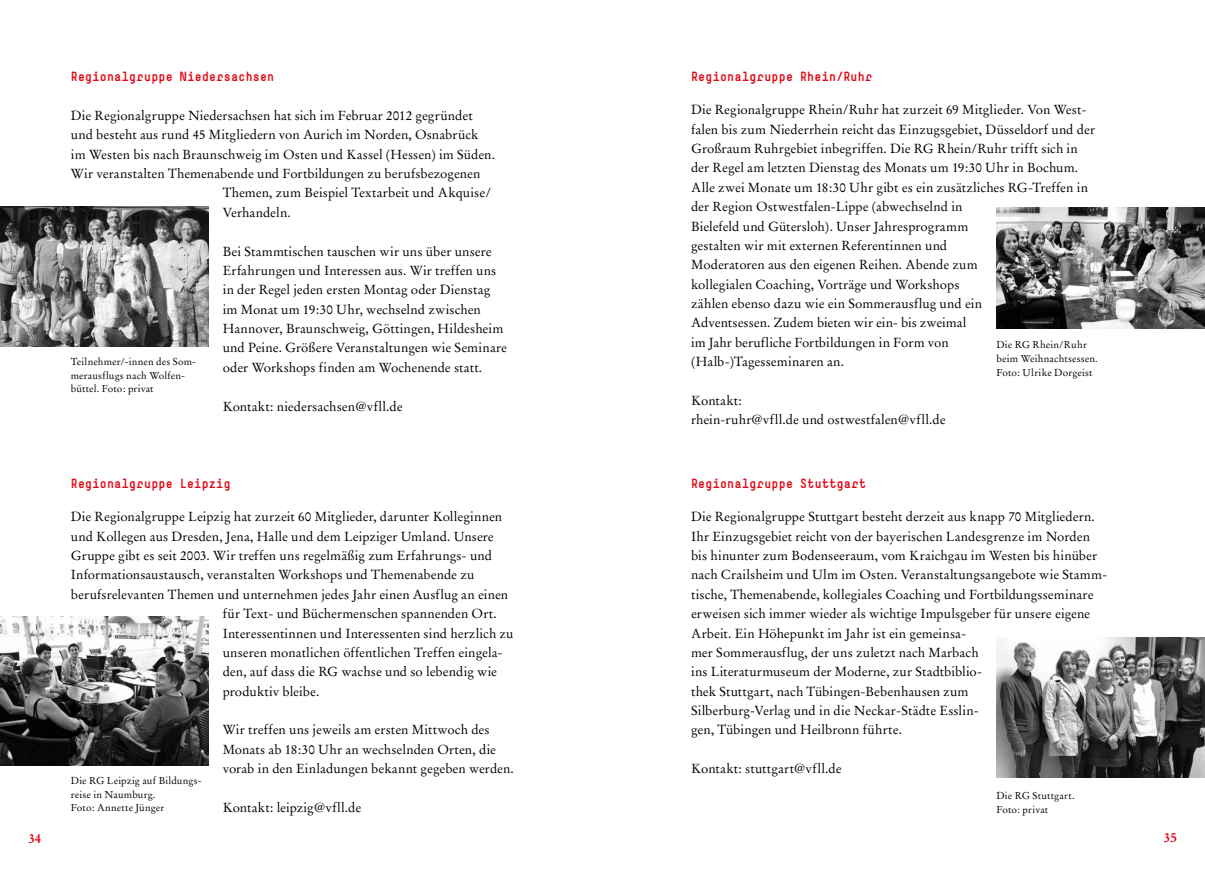
<style>
.page{position:relative;width:1205px;height:886px;background:#fff}
.page>*{position:absolute;margin:0;border:0;box-sizing:border-box;transform-origin:0 0}
.t1{font:13.12px/19.4px "Stempel Garamond";letter-spacing:.005em;color:#000}
.t2{font:700 13.12px "Simple";letter-spacing:.025em;color:#e30613}
.t3{font:700 13.12px "Stempel Garamond";color:#e30613}
.t4{font:10px/13.8px "Stempel Garamond";letter-spacing:.015em;color:#000}
</style>
<div class="page">
<img style="left:0;top:617px;width:209px;height:148px">
<img style="left:0;top:206px;width:209px;height:140px">
<img style="left:996px;top:207px;width:209px;height:121px">
<img style="left:996px;top:638px;width:209px;height:140px">
<p class="t2" style="left:71px;top:69px;width:205px">Regionalgruppe Niedersachsen</p>
<p class="t1" style="left:71px;top:106px;width:403px">Die Regionalgruppe Niedersachsen hat sich im Februar 2012 gegründet</p>
<p class="t1" style="left:71px;top:125px;width:409px">und besteht aus rund 45 Mitgliedern von Aurich im Norden, Osnabrück</p>
<p class="t1" style="left:71px;top:145px;width:425px">im Westen bis nach Braunschweig im Osten und Kassel (Hessen) im Süden.</p>
<p class="t1" style="left:71px;top:164px;width:411px">Wir veranstalten Themenabende und Fortbildungen zu berufsbezogenen</p>
<p class="t1" style="left:223px;top:183px;width:270px">Themen, zum Beispiel Textarbeit und Akquise/</p>
<p class="t1" style="left:223px;top:203px;width:70px">Verhandeln.</p>
<p class="t1" style="left:223px;top:241px;width:286px">Bei Stammtischen tauschen wir uns über unsere Erfahrungen und Interessen aus. Wir treffen uns in der Regel jeden ersten Montag oder Dienstag im Monat um 19:30 Uhr, wechselnd zwischen Hannover, Braunschweig, Göttingen, Hildesheim und Peine. Größere Veranstaltungen wie Seminare oder Workshops finden am Wochenende statt.</p>
<p class="t1" style="left:223px;top:396px;width:181px">Kontakt: niedersachsen@vfll.de</p>
<p class="t4" style="left:71px;top:355px;width:127px">Teilnehmer/-innen des Som&shy;merausflugs nach Wolfen&shy;büttel. Foto: privat</p>
<p class="t2" style="left:71px;top:476px;width:161px">Regionalgruppe Leipzig</p>
<p class="t1" style="left:71px;top:507px;width:433px">Die Regionalgruppe Leipzig hat zurzeit 60 Mitglieder, darunter Kolleginnen</p>
<p class="t1" style="left:71px;top:526px;width:424px">und Kollegen aus Dresden, Jena, Halle und dem Leipziger Umland. Unsere</p>
<p class="t1" style="left:71px;top:546px;width:423px">Gruppe gibt es seit 2003. Wir treffen uns regelmäßig zum Erfahrungs- und</p>
<p class="t1" style="left:71px;top:565px;width:405px">Informationsaustausch, veranstalten Workshops und Themenabende zu</p>
<p class="t1" style="left:71px;top:585px;width:439px">berufsrelevanten Themen und unternehmen jedes Jahr einen Ausflug an einen</p>
<p class="t1" style="left:223px;top:604px;width:275px">für Text- und Büchermenschen spannenden Ort.</p>
<p class="t1" style="left:223px;top:623px;width:292px">Interessentinnen und Interessenten sind herzlich zu</p>
<p class="t1" style="left:223px;top:643px;width:281px">unseren monatlichen öffentlichen Treffen eingela-</p>
<p class="t1" style="left:223px;top:662px;width:276px">den, auf dass die RG wachse und so lebendig wie</p>
<p class="t1" style="left:223px;top:681px;width:98px">produktiv bleibe.</p>
<p class="t1" style="left:223px;top:720px;width:293px">Wir treffen uns jeweils am ersten Mittwoch des<br>Monats ab 18:30 Uhr an wechselnden Orten, die vorab in den Einladungen bekannt gegeben werden.</p>
<p class="t1" style="left:223px;top:798px;width:140px">Kontakt: leipzig@vfll.de</p>
<p class="t4" style="left:71px;top:774px;width:132px">Die RG Leipzig auf Bildungs&shy;reise in Naumburg.<br>Foto: Annette Jünger</p>
<p class="t2" style="left:691px;top:69px;width:183px">Regionalgruppe Rhein/Ruhr</p>
<p class="t1" style="left:691px;top:100px;width:405px">Die Regionalgruppe Rhein/Ruhr hat zurzeit 69 Mitglieder. Von West&shy;falen bis zum Niederrhein reicht das Einzugsgebiet, Düsseldorf und der Großraum Ruhrgebiet inbegriffen. Die RG Rhein/Ruhr trifft sich in der Regel am letzten Dienstag des Monats um 19:30 Uhr in Bochum.<br>Alle zwei Monate um 18:30 Uhr gibt es ein zusätzliches RG-Treffen in der Region Ostwestfalen-Lippe (abwechselnd in<br>Bielefeld und Gütersloh). Unser Jahresprogramm<br>gestalten wir mit externen Referentinnen und<br>Moderatoren aus den eigenen Reihen. Abende zum<br>kollegialen Coaching, Vorträge und Workshops<br>zählen ebenso dazu wie ein Sommerausflug und ein<br>Adventsessen. Zudem bieten wir ein- bis zweimal<br>im Jahr berufliche Fortbildungen in Form von<br>(Halb-)Tagesseminaren an.</p>
<p class="t1" style="left:691px;top:391px;width:256px">Kontakt:<br>rhein-ruhr@vfll.de und ostwestfalen@vfll.de</p>
<p class="t4" style="left:996px;top:338px;width:103px">Die RG Rhein/Ruhr beim Weihnachtsessen.<br>Foto: Ulrike Dorgeist</p>
<p class="t2" style="left:691px;top:476px;width:177px">Regionalgruppe Stuttgart</p>
<p class="t1" style="left:691px;top:507px;width:418px">Die Regionalgruppe Stuttgart besteht derzeit aus knapp 70 Mitgliedern.<br>Ihr Einzugsgebiet reicht von der bayerischen Landesgrenze im Norden bis hinunter zum Bodenseeraum, vom Kraichgau im Westen bis hinüber nach Crailsheim und Ulm im Osten. Veranstaltungsangebote wie Stamm&shy;tische, Themenabende, kollegiales Coaching und Fortbildungsseminare erweisen sich immer wieder als wichtige Impulsgeber für unsere eigene Arbeit. Ein Höhepunkt im Jahr ist ein gemeinsa-<br>mer Sommerausflug, der uns zuletzt nach Marbach<br>ins Literaturmuseum der Moderne, zur Stadtbiblio-<br>thek Stuttgart, nach Tübingen-Bebenhausen zum<br>Silberburg-Verlag und in die Neckar-Städte Esslin-<br>gen, Tübingen und Heilbronn führte.</p>
<p class="t1" style="left:691px;top:759px;width:152px">Kontakt: stuttgart@vfll.de</p>
<p class="t4" style="left:996px;top:788px;width:80px">Die RG Stuttgart.<br>Foto: privat</p>
<p class="t3" style="left:28px;top:830px;width:15px">34</p>
<p class="t3" style="left:1164px;top:829px;width:14px">35</p>
</div>
